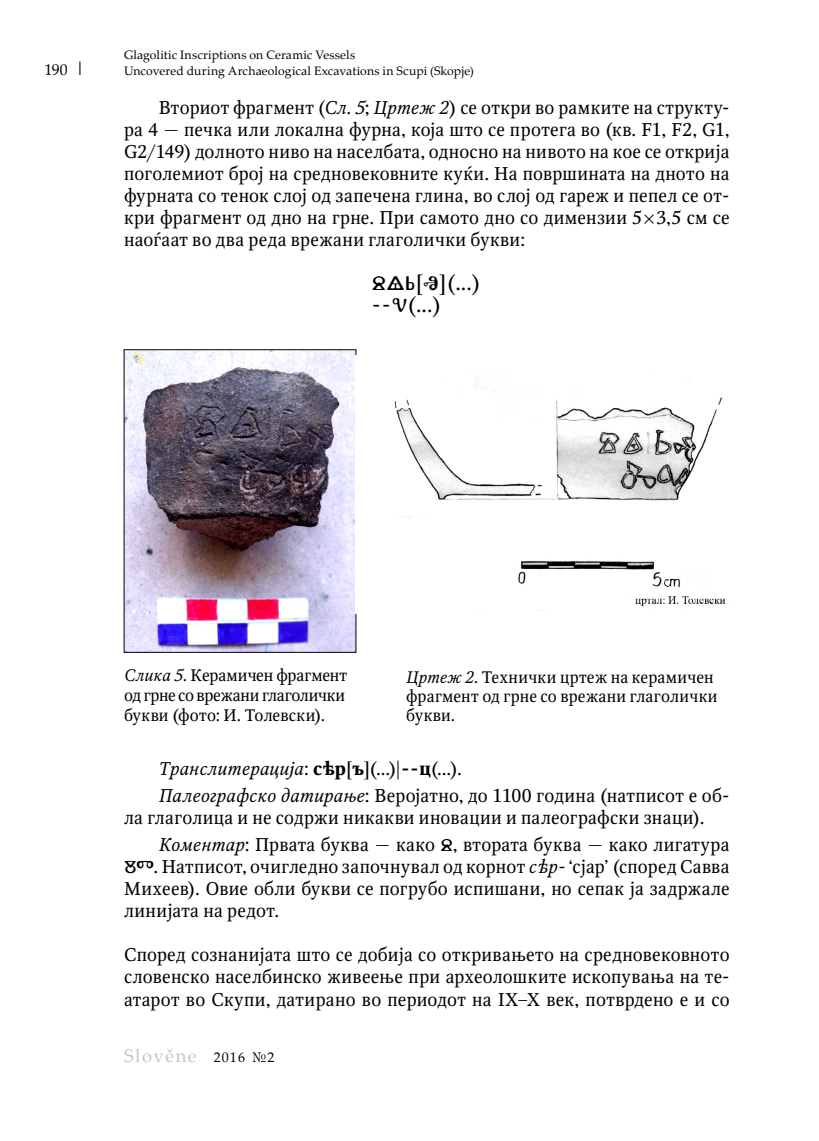
<style>
.page{position:relative;width:819px;height:1141px;background:#fff}
.page>*{position:absolute;margin:0;border:0;box-sizing:border-box;transform-origin:0 0}
.t1{font:21px/22.1px "Octava";color:#000}
.t2{font:18.38px/22.1px "Octava";letter-spacing:.015em;color:#000;text-align:justify}
.t3{font:18.38px "Palatino Linotype";letter-spacing:.08em;color:#c6c6c6}
.t4{font:16.62px/19.6px "Octava";letter-spacing:.005em;color:#000}
.t5{font:15.75px "Palatino Linotype";color:#000}
.t6{font:12.25px/15.8px "Palatino Linotype";letter-spacing:.01em;color:#000}
.s1{font-size:18.38px}
.s2{font-style:italic}
.s3{font-family:"Staroslovenski Unicode"}
.s4{font-weight:700}
.s5{font-size:14px;color:#000}
</style>
<div class="page">
<img style="left:126px;top:351px;width:228px;height:300px">
<div style="left:124px;top:349px;width:232px;height:304px;border:1px solid #000"></div>
<img style="left:394px;top:377px;width:332px;height:234px">
<p class="t5" style="left:44px;top:58px;width:42px">190 <span class="s1">|</span></p>
<p class="t6" style="left:124px;top:47px;width:351px">Glagolitic Inscriptions on Ceramic Vessels<br>Uncovered during Archaeological Excavations in Scupi (Skopje)</p>
<p class="t2" style="left:124px;top:96px;width:607px;text-indent:35px">Вториот фрагмент (<span class="s2">Сл. 5</span>; <span class="s2">Цртеж 2</span>) се откри во рамките на структу&shy;ра 4 — печка или локална фурна, која што се протега во (кв. F1, F2, G1, G2/149) долното ниво на населбата, односно на нивото на кое се открија поголемиот број на средновековните куќи. На површината на дното на фурната со тенок слој од запечена глина, во слој од гареж и пепел се от&shy;кри фрагмент од дно на грне. При самото дно со димензии 5 3,5 см се наоѓаат во два реда врежани глаголички букви:</p>
<p class="t1" style="left:372px;top:272px;width:110px"><span class="s3">ⰔⰡⰓ</span>[<span class="s3">Ⱏ</span>](...) -- <span class="s3">Ⱌ</span>(...)</p>
<p class="t4" style="left:124px;top:666px;width:225px"><span class="s2">Слика 5.</span> Керамичен фрагмент од грне со врежани глаголички букви (фото: И. Толевски).</p>
<p class="t4" style="left:406px;top:667px;width:313px"><span class="s2">Цртеж 2.</span> Технички цртеж на керамичен фрагмент од грне со врежани глаголички букви.</p>
<p class="t2" style="left:159px;top:755px;width:572px;line-height:26.9px"><span class="s2">Транслитерација</span>: <span class="s4">сѣр</span>[<span class="s4">ъ</span>](...)|<span class="s4">--ц</span>(...).<br><span class="s2">Палеографско датирање</span>: Веројатно, до 1100 година (натписот е об-</p>
<p class="t2" style="left:159px;top:804px;width:572px;line-height:26.9px;text-indent:-35px">ла глаголица и не содржи никакви иновации и палеографски знаци).<br><span class="s2">Коментар</span>: Првата буква — како <span class="s3">Ⱄ</span>, втората буква — како лигатура</p>
<p class="t2" style="left:124px;top:856px;width:607px"><span class="s3">ⰋⰕ</span>. Натписот, очигледно започнувал од корнот <span class="s2">с</span><span class="s2">ѣ</span><span class="s2">р-</span> ‘сјар’ (според Савва Михеев). Овие обли букви се погрубо испишани, но сепак ја задржале линијата на редот.</p>
<p class="t2" style="left:124px;top:944px;width:607px">Според сознанијата што се добија со откривањето на средновековнотo словенско населбинско живеење при археолошките ископувања на те&shy;атарот во Скупи, датирано во периодот на IX–X век, потврдено е и со</p>
<p class="t3" style="left:124px;top:1042px;width:152px">Slověne <span class="s5">2016 №2</span></p>
</div>
